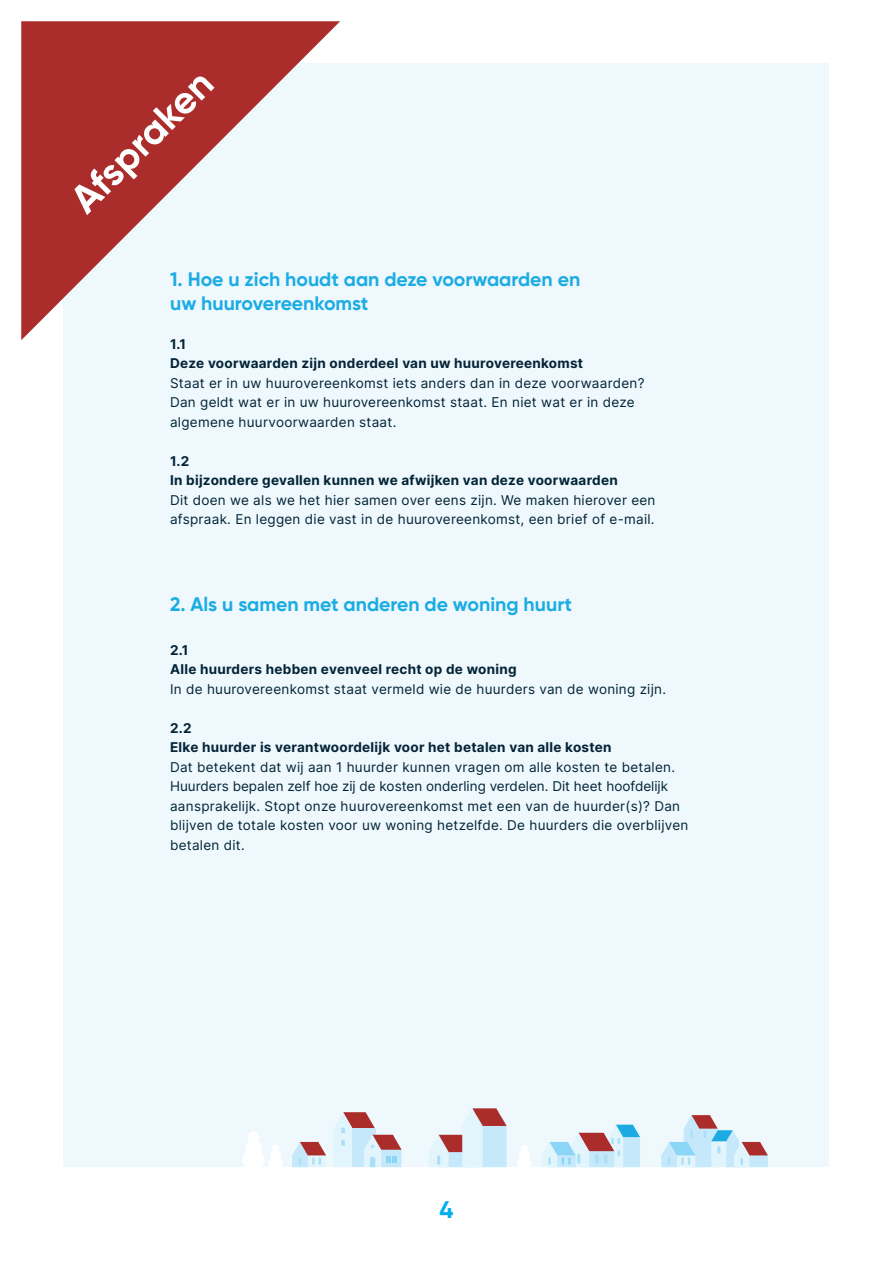
<style>
.page{position:relative;width:893px;height:1263px;background:#fff}
.page>*{position:absolute;margin:0;border:0;box-sizing:border-box;transform-origin:0 0}
.t1{font:700 39px "Gilroy";color:#fff}
.t2{font:700 24px "Gilroy";color:#00aeef}
.t3{font:700 19.5px/24px "Gilroy";color:#1bace3}
.t4{font:13.5px/19.5px "Inter";letter-spacing:.02em;color:#032436}
.t5{font:700 13.5px/19.5px "Inter";letter-spacing:.02em;color:#032436}
</style>
<div class="page">
<div style="left:64px;top:64px;width:765px;height:1103px;background:#eef8fd"></div>
<svg style="left:243px;top:1132px;width:40px;height:35px"></svg>
<svg style="left:517px;top:1145px;width:15px;height:22px"></svg>
<svg style="left:334px;top:1112px;width:67px;height:55px"></svg>
<svg style="left:292px;top:1142px;width:34px;height:25px"></svg>
<svg style="left:661px;top:1115px;width:107px;height:52px"></svg>
<svg style="left:429px;top:1108px;width:77px;height:59px"></svg>
<svg style="left:542px;top:1125px;width:98px;height:42px"></svg>
<svg style="left:21px;top:21px;width:319px;height:319px"></svg>
<h1 class="t1" style="left:60px;top:188px;width:184px;rotate:-45deg">Afspraken</h1>
<h3 class="t3" style="left:170px;top:267px;width:412px">1. Hoe u zich houdt aan deze voorwaarden en uw huurovereenkomst</h3>
<p class="t5" style="left:170px;top:334px;width:415px">1.1<br>Deze voorwaarden zijn onderdeel van uw huurovereenkomst</p>
<p class="t4" style="left:170px;top:373px;width:476px">Staat er in uw huurovereenkomst iets anders dan in deze voorwaarden?<br>Dan geldt wat er in uw huurovereenkomst staat. En niet wat er in deze algemene huurvoorwaarden staat.</p>
<p class="t5" style="left:170px;top:451px;width:449px">1.2<br>In bijzondere gevallen kunnen we afwijken van deze voorwaarden</p>
<p class="t4" style="left:170px;top:490px;width:487px">Dit doen we als we het hier samen over eens zijn. We maken hierover een afspraak. En leggen die vast in de huurovereenkomst, een brief of e-mail.</p>
<h3 class="t3" style="left:170px;top:592px;width:403px">2. Als u samen met anderen de woning huurt</h3>
<p class="t5" style="left:170px;top:640px;width:348px">2.1<br>Alle huurders hebben evenveel recht op de woning</p>
<p class="t4" style="left:170px;top:679px;width:497px">In de huurovereenkomst staat vermeld wie de huurders van de woning zijn.</p>
<p class="t5" style="left:170px;top:718px;width:443px">2.2<br>Elke huurder is verantwoordelijk voor het betalen van alle kosten</p>
<p class="t4" style="left:170px;top:757px;width:520px">Dat betekent dat wij aan 1 huurder kunnen vragen om alle kosten te betalen.<br>Huurders bepalen zelf hoe zij de kosten onderling verdelen. Dit heet hoofdelijk aansprakelijk. Stopt onze huurovereenkomst met een van de huurder(s)? Dan blijven de totale kosten voor uw woning hetzelfde. De huurders die overblijven betalen dit.</p>
<h2 class="t2" style="left:439px;top:1195px;width:15px">4</h2>
</div>
